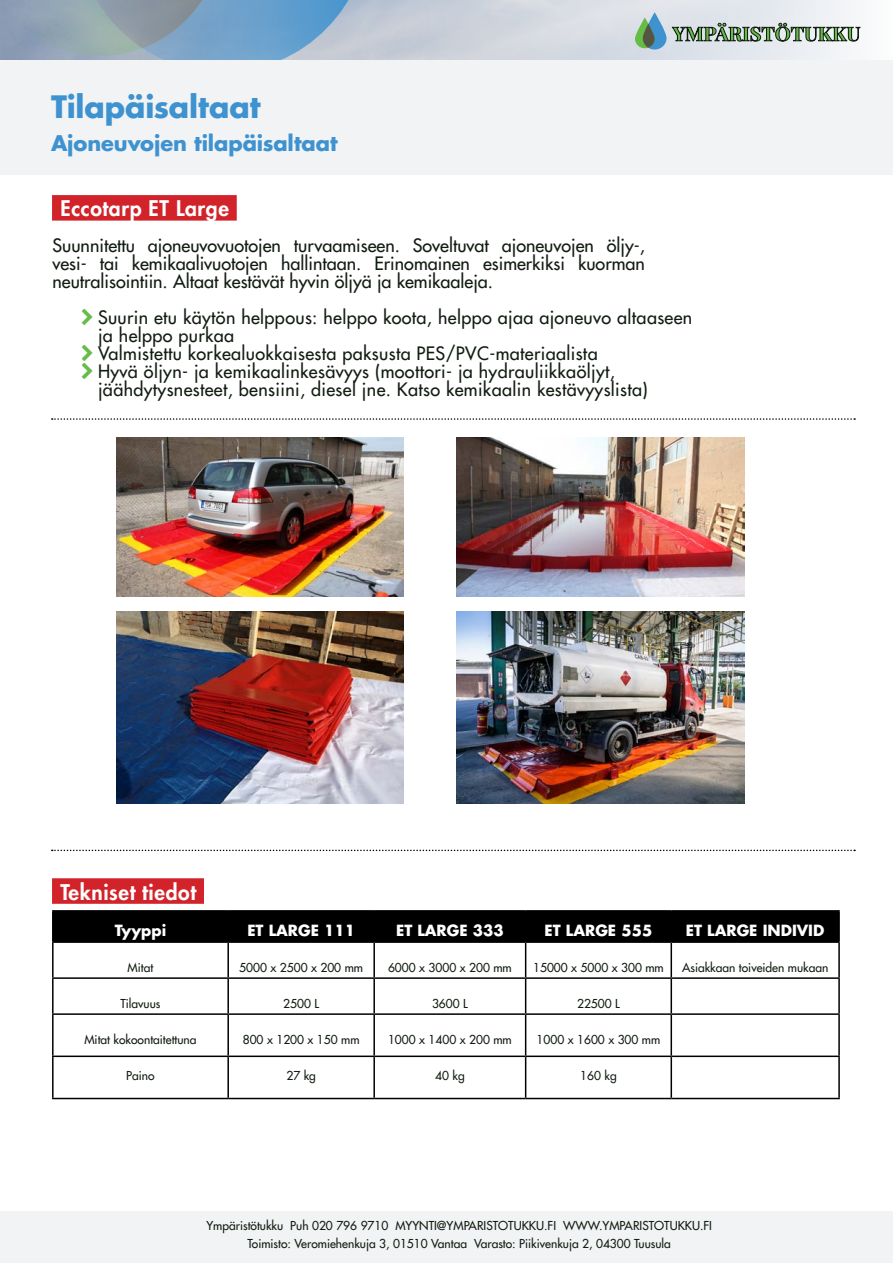
<style>
.page{position:relative;width:893px;height:1263px;background:#fff}
.page>*{position:absolute;margin:0;border:0;box-sizing:border-box;transform-origin:0 0}
.t1{font:700 30px "Futura LT";letter-spacing:-.005em;color:#3e92cf}
.Product_info_backgro{font:800 21px "Futura LT";letter-spacing:.03em;color:#fff}
.t2{font:700 21px "Futura LT";letter-spacing:-.005em;color:#3e92cf}
.t3{font:700 19.2px "Playfair Display";color:#65bc46;scale:1.05 1}
.Content_main{font:18px/18px "Futura LT";letter-spacing:.02em;color:#121d12}
.Content_main-2{font:700 15px "Futura LT";color:#fff}
.Content_main-3{font:12px "Futura LT";color:#121d12}
.Product_info{font:12px "Futura LT";color:#121d12}
</style>
<div class="page">
<div style="left:0;top:1212px;width:893px;height:51px;background:#f1f3f4"></div>
<img style="left:370px;top:0;width:491px;height:60px">
<svg style="left:643px;top:12px;width:23px;height:38px"></svg>
<svg style="left:635px;top:17px;width:20px;height:31px"></svg>
<svg style="left:643px;top:24px;width:12px;height:24px"></svg>
<svg style="left:672px;top:23px;width:188px;height:18px;background:#a5abab"></svg>
<svg style="left:0;top:0;width:370px;height:60px;background:#88a6be"></svg>
<div style="left:0;top:60px;width:893px;height:115px;background:#f1f3f4"></div>
<div style="left:52px;top:878px;width:152px;height:26px;background:#d2232a"></div>
<div style="left:52px;top:195px;width:185px;height:26px;background:#d2232a"></div>
<svg style="left:52px;top:418px;width:803px;height:2px"></svg>
<svg style="left:52px;top:850px;width:803px;height:1px"></svg>
<img style="left:116px;top:438px;width:288px;height:158px">
<img style="left:457px;top:438px;width:287px;height:158px">
<img style="left:116px;top:611px;width:288px;height:192px">
<img style="left:457px;top:611px;width:287px;height:192px">
<hr style="left:52px;top:943px;width:2px;height:34px;background:#000">
<hr style="left:227px;top:943px;width:2px;height:34px;background:#000">
<hr style="left:373px;top:943px;width:2px;height:34px;background:#000">
<hr style="left:525px;top:943px;width:1px;height:34px;background:#000">
<hr style="left:670px;top:943px;width:2px;height:34px;background:#000">
<hr style="left:838px;top:943px;width:2px;height:34px;background:#000">
<hr style="left:52px;top:977px;width:176px;height:2px;background:#000">
<hr style="left:52px;top:979px;width:2px;height:34px;background:#000">
<hr style="left:228px;top:977px;width:146px;height:2px;background:#000">
<hr style="left:227px;top:979px;width:2px;height:34px;background:#000">
<hr style="left:374px;top:977px;width:152px;height:2px;background:#000">
<hr style="left:373px;top:979px;width:2px;height:34px;background:#000">
<hr style="left:526px;top:977px;width:145px;height:2px;background:#000">
<hr style="left:525px;top:979px;width:1px;height:34px;background:#000">
<hr style="left:671px;top:977px;width:169px;height:2px;background:#000">
<hr style="left:670px;top:979px;width:2px;height:34px;background:#000">
<hr style="left:838px;top:979px;width:2px;height:34px;background:#000">
<hr style="left:52px;top:1013px;width:176px;height:2px;background:#000">
<hr style="left:52px;top:1015px;width:2px;height:40px;background:#000">
<hr style="left:228px;top:1013px;width:146px;height:2px;background:#000">
<hr style="left:227px;top:1015px;width:2px;height:40px;background:#000">
<hr style="left:374px;top:1013px;width:152px;height:2px;background:#000">
<hr style="left:373px;top:1015px;width:2px;height:40px;background:#000">
<hr style="left:526px;top:1013px;width:145px;height:2px;background:#000">
<hr style="left:525px;top:1015px;width:1px;height:40px;background:#000">
<hr style="left:671px;top:1013px;width:169px;height:2px;background:#000">
<hr style="left:670px;top:1015px;width:2px;height:40px;background:#000">
<hr style="left:838px;top:1015px;width:2px;height:40px;background:#000">
<hr style="left:52px;top:1057px;width:2px;height:41px;background:#000">
<hr style="left:227px;top:1057px;width:2px;height:41px;background:#000">
<hr style="left:373px;top:1057px;width:2px;height:41px;background:#000">
<hr style="left:525px;top:1057px;width:1px;height:41px;background:#000">
<hr style="left:670px;top:1057px;width:2px;height:41px;background:#000">
<hr style="left:838px;top:1057px;width:2px;height:41px;background:#000">
<div style="left:54px;top:912px;width:784px;height:29px;background:#000"></div>
<hr style="left:670px;top:912px;width:2px;height:29px;background:#000">
<hr style="left:838px;top:912px;width:2px;height:29px;background:#000">
<hr style="left:52px;top:910px;width:176px;height:2px;background:#000">
<hr style="left:52px;top:912px;width:2px;height:29px;background:#000">
<hr style="left:228px;top:910px;width:146px;height:2px;background:#000">
<hr style="left:374px;top:910px;width:152px;height:2px;background:#000">
<hr style="left:526px;top:910px;width:145px;height:2px;background:#000">
<hr style="left:671px;top:910px;width:169px;height:2px;background:#000">
<hr style="left:52px;top:941px;width:176px;height:2px;background:#000">
<hr style="left:228px;top:941px;width:146px;height:2px;background:#000">
<hr style="left:374px;top:941px;width:152px;height:2px;background:#000">
<hr style="left:526px;top:941px;width:145px;height:2px;background:#000">
<hr style="left:671px;top:941px;width:169px;height:2px;background:#000">
<hr style="left:52px;top:1055px;width:176px;height:2px;background:#000">
<hr style="left:228px;top:1055px;width:146px;height:2px;background:#000">
<hr style="left:374px;top:1055px;width:152px;height:2px;background:#000">
<hr style="left:526px;top:1055px;width:145px;height:2px;background:#000">
<hr style="left:671px;top:1055px;width:169px;height:2px;background:#000">
<hr style="left:52px;top:1098px;width:176px;height:1px;background:#000">
<hr style="left:228px;top:1098px;width:146px;height:1px;background:#000">
<hr style="left:374px;top:1098px;width:152px;height:1px;background:#000">
<hr style="left:526px;top:1098px;width:145px;height:1px;background:#000">
<hr style="left:671px;top:1098px;width:169px;height:1px;background:#000">
<p class="t1" style="left:51px;top:87px;width:211px">Tilapäisaltaat</p>
<p class="t2" style="left:51px;top:129px;width:288px">Ajoneuvojen tilapäisaltaat</p>
<p class="t3" style="left:673px;top:22px;width:180px">YMPÄRISTÖTUKKU</p>
<p class="Product_info_backgro" style="left:61px;top:195px;width:170px">Eccotarp ET Large</p>
<p class="Content_main" style="left:53px;top:236px;width:594px;text-align:justify">Suunnitettu ajoneuvovuotojen turvaamiseen. Soveltuvat ajoneuvojen öljy-, vesi- tai kemikaalivuotojen hallintaan. Erinomainen esimerkiksi kuorman neutralisointiin. Altaat kestävät hyvin öljyä ja kemikaaleja.</p>
<p class="Content_main" style="left:98px;top:308px;width:596px">Suurin etu käytön helppous: helppo koota, helppo ajaa ajoneuvo altaaseen ja helppo purkaa</p>
<p class="Content_main" style="left:98px;top:344px;width:501px">Valmistettu korkealuokkaisesta paksusta PES/PVC-materiaalista</p>
<p class="Content_main" style="left:98px;top:362px;width:551px">Hyvä öljyn- ja kemikaalinkesävyys (moottori- ja hydrauliikkaöljyt, jäähdytysnesteet, bensiini, diesel jne. Katso kemikaalin kestävyyslista)</p>
<p class="Product_info_backgro" style="left:61px;top:878px;width:137px">Tekniset tiedot</p>
<p class="Content_main-2" style="left:115px;top:920px;width:53px">Tyyppi</p>
<p class="Content_main-2" style="left:247px;top:920px;width:109px">ET LARGE 111</p>
<p class="Content_main-2" style="left:396px;top:920px;width:109px">ET LARGE 333</p>
<p class="Content_main-2" style="left:545px;top:920px;width:109px">ET LARGE 555</p>
<p class="Content_main-2" style="left:686px;top:920px;width:140px">ET LARGE INDIVID</p>
<p class="Content_main-3" style="left:128px;top:960px;width:27px">Mitat</p>
<p class="Content_main-3" style="left:239px;top:960px;width:125px">5000 x 2500 x 200 mm</p>
<p class="Content_main-3" style="left:388px;top:960px;width:125px">6000 x 3000 x 200 mm</p>
<p class="Content_main-3" style="left:533px;top:960px;width:132px">15000 x 5000 x 300 mm</p>
<p class="Content_main-3" style="left:682px;top:960px;width:148px">Asiakkaan toiveiden mukaan</p>
<p class="Content_main-3" style="left:121px;top:996px;width:41px">Tilavuus</p>
<p class="Content_main-3" style="left:283px;top:996px;width:37px">2500 L</p>
<p class="Content_main-3" style="left:432px;top:996px;width:37px">3600 L</p>
<p class="Content_main-3" style="left:577px;top:996px;width:44px">22500 L</p>
<p class="Content_main-3" style="left:84px;top:1032px;width:114px">Mitat kokoontaitettuna</p>
<p class="Content_main-3" style="left:243px;top:1032px;width:118px">800 x 1200 x 150 mm</p>
<p class="Content_main-3" style="left:388px;top:1032px;width:125px">1000 x 1400 x 200 mm</p>
<p class="Content_main-3" style="left:537px;top:1032px;width:125px">1000 x 1600 x 300 mm</p>
<p class="Content_main-3" style="left:126px;top:1068px;width:30px">Paino</p>
<p class="Content_main-3" style="left:286px;top:1068px;width:31px">27 kg</p>
<p class="Content_main-3" style="left:435px;top:1068px;width:31px">40 kg</p>
<p class="Content_main-3" style="left:580px;top:1068px;width:38px">160 kg</p>
<p class="Product_info" style="left:206px;top:1218px;width:507px">Ympäristötukku Puh 020 796 9710 MYYNTI@YMPARISTOTUKKU.FI WWW.YMPARISTOTUKKU.FI</p>
<p class="Product_info" style="left:248px;top:1236px;width:425px">Toimisto: Veromiehenkuja 3, 01510 Vantaa Varasto: Piikivenkuja 2, 04300 Tuusula</p>
</div>
